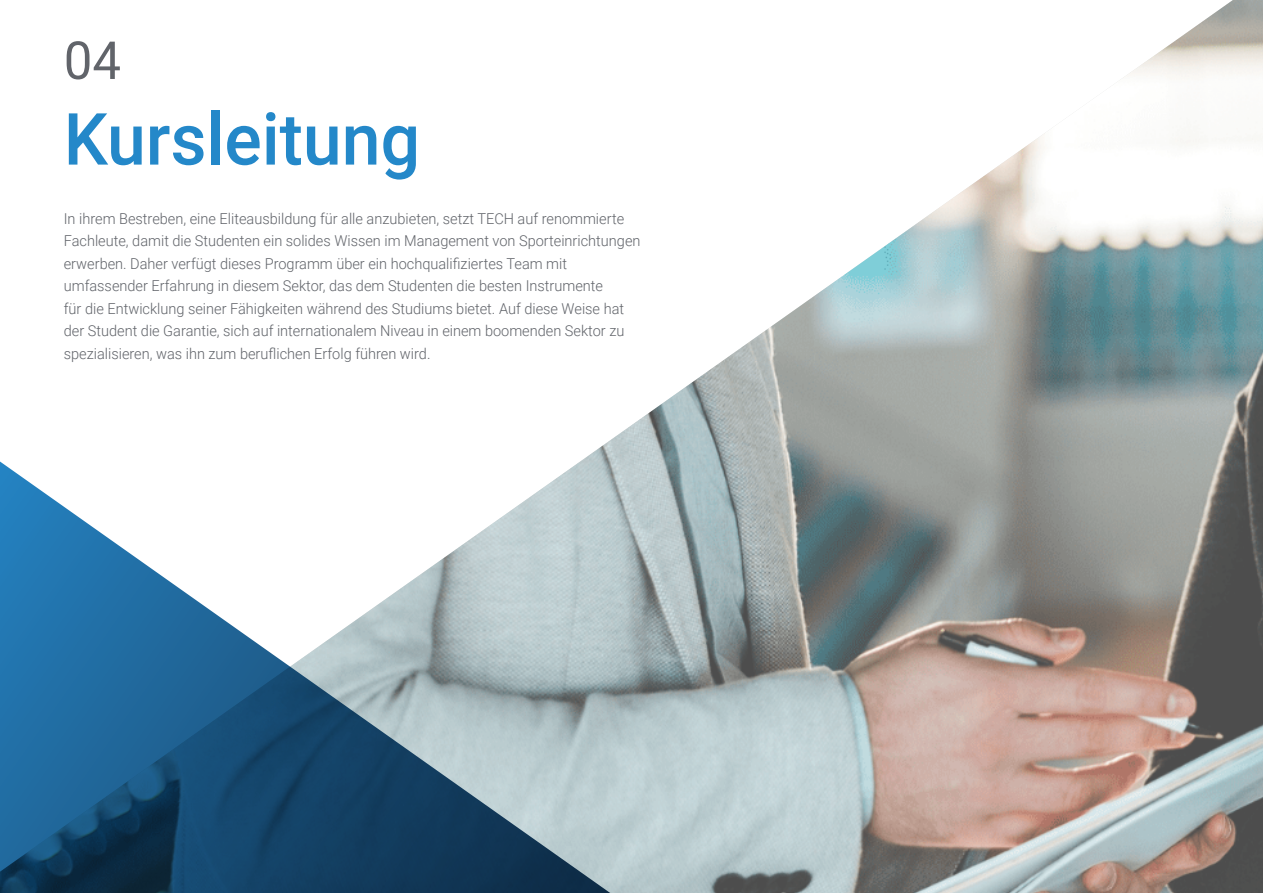
<style>
.page{position:relative;width:1263px;height:893px;background:#fff}
.page>*{position:absolute;margin:0;border:0;box-sizing:border-box;transform-origin:0 0}
.t1{font:500 72px "Roboto";color:#2488c9}
.t2{font:52.5px "Roboto";color:#61646a}
.t3{font:300 15px/22.5px "Roboto";color:#61646a}
</style>
<div class="page">
<img style="left:602px;top:0;width:661px;height:893px">
<svg style="left:0;top:446px;width:640px;height:447px"></svg>
<h2 class="t2" style="left:64px;top:24px;width:59px">04</h2>
<h1 class="t1" style="left:64px;top:89px;width:358px">Kursleitung</h1>
<p class="t3" style="left:64px;top:207px;width:578px">In ihrem Bestreben, eine Eliteausbildung für alle anzubieten, setzt TECH auf renommierte Fachleute, damit die Studenten ein solides Wissen im Management von Sporteinrichtungen erwerben. Daher verfügt dieses Programm über ein hochqualifiziertes Team mit umfassender Erfahrung in diesem Sektor, das dem Studenten die besten Instrumente<br>für die Entwicklung seiner Fähigkeiten während des Studiums bietet. Auf diese Weise hat der Student die Garantie, sich auf internationalem Niveau in einem boomenden Sektor zu spezialisieren, was ihn zum beruflichen Erfolg führen wird.</p>
</div>
